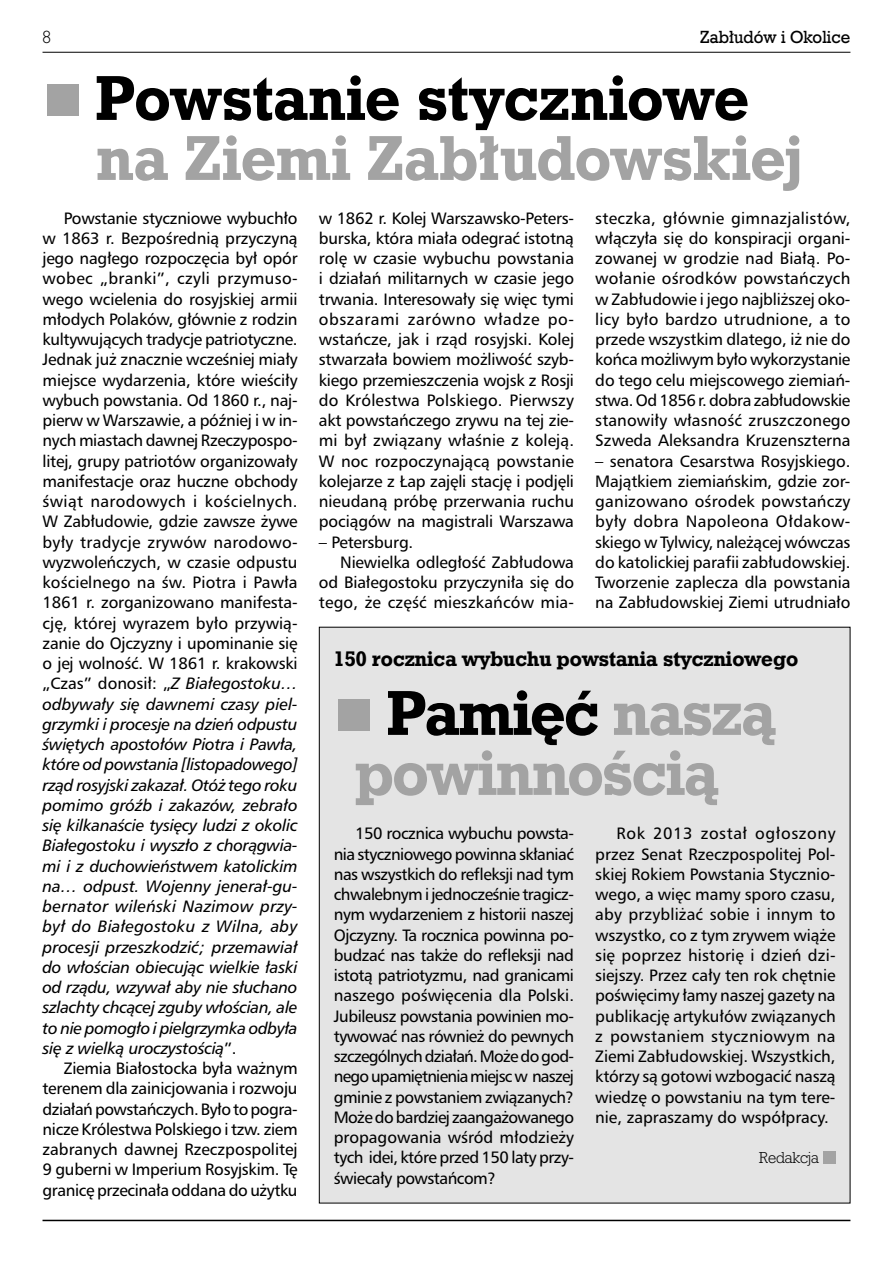
<style>
.page{position:relative;width:893px;height:1263px;background:#fff}
.page>*{position:absolute;margin:0;border:0;box-sizing:border-box;transform-origin:0 0}
.t1{font:54px/60px "Geo Slb 712 Bd PL";letter-spacing:-.01em;color:#a3a3a3}
.t2{font:54px "Geo Slb 712 Bd PL";color:#000}
.t3{font:18px "Geo Slb 712 Bd PL";color:#000}
.t4{font:16.5px/20.2px "Humnst 777 PL Roman A";letter-spacing:-.01em;color:#000;text-align:justify}
.t5{font:16.5px/20.2px "Humnst 777 PL Italic A";letter-spacing:-.02em;color:#000;text-align:justify}
.t6{font:16.5px "Humnst 777 PL Roman A";letter-spacing:.01em;color:#000}
.t7{font:15px "Geo Slb 712 Md PL";color:#000}
.t8{font:15px "Geo Slb 712 Lt PL";color:#000}
.t9{font:13.5px "Geo Slb 712 Lt PL";letter-spacing:-.015em;color:#000}
.s1{font-family:"Humnst 777 PL Italic A"}
.s2{font-family:"Humnst 777 PL Roman A"}
.s3{color:#000}
</style>
<div class="page">
<hr style="left:43px;top:1220px;width:807px;height:1px;background:#000">
<hr style="left:43px;top:52px;width:807px;height:1px;background:#000">
<div style="left:319px;top:627px;width:531px;height:576px;background:#e4e4e4"></div>
<div style="left:823px;top:1151px;width:13px;height:12px;background:#a3a3a3"></div>
<p class="t8" style="left:43px;top:31px;width:10px">8</p>
<p class="t7" style="left:700px;top:31px;width:152px">Zabłudów i Okolice</p>
<h1 class="t2" style="left:96px;top:75px;width:655px">Powstanie styczniowe</h1>
<h1 class="t1" style="left:97px;top:134px;width:708px">na Ziemi Zabłudowskiej</h1>
<p class="t4" style="left:43px;top:209px;width:257px;text-indent:21px">Powstanie styczniowe wybuchło w 1863 r. Bezpośrednią przyczyną jego nagłego rozpoczęcia był opór wobec „branki”, czyli przymuso&shy;wego wcielenia do rosyjskiej armii młodych Polaków, głównie z rodzin kultywujących tradycje patriotyczne.<br>Jednak już znacznie wcześniej miały miejsce wydarzenia, które wieściły wybuch powstania. Od 1860 r., naj&shy;pierw w Warszawie, a później i w in&shy;nych miastach dawnej Rzeczypospo&shy;litej, grupy patriotów organizowały manifestacje oraz huczne obchody świąt narodowych i kościelnych.<br>W Zabłudowie, gdzie zawsze żywe były tradycje zrywów narodowo&shy;wyzwoleńczych, w czasie odpustu kościelnego na św. Piotra i Pawła 1861 r. zorganizowano manifesta&shy;cję, której wyrazem było przywią&shy;zanie do Ojczyzny i upominanie się o jej wolność. W 1861 r. krakowski „Czas” donosił: „<span class="s1">Z Białegostoku…</span></p>
<p class="t5" style="left:43px;top:695px;width:257px">odbywały się dawnemi czasy piel&shy;grzymki i procesje na dzień odpustu świętych apostołów Piotra i Pawła, które od powstania [listopadowego] rząd rosyjski zakazał. Otóż tego roku pomimo gróźb i zakazów, zebrało się kilkanaście tysięcy ludzi z okolic Białegostoku i wyszło z chorągwia&shy;mi i z duchowieństwem katolickim na… odpust. Wojenny jenerał-gu&shy;bernator wileński Nazimow przy&shy;był do Białegostoku z Wilna, aby procesji przeszkodzić; przemawiał do włościan obiecując wielkie łaski od rządu, wzywał aby nie słuchano szlachty chcącej zguby włościan, ale to nie pomogło i pielgrzymka odbyła się z wielką uroczystością<span class="s2">”.</span></p>
<p class="t4" style="left:43px;top:1060px;width:257px;text-indent:21px">Ziemia Białostocka była ważnym terenem dla zainicjowania i rozwoju działań powstańczych. Było to pogra&shy;nicze Królestwa Polskiego i tzw. ziem zabranych dawnej Rzeczpospolitej 9 guberni w Imperium Rosyjskim. Tę granicę przecinała oddana do użytku</p>
<p class="t4" style="left:319px;top:209px;width:257px">w 1862 r. Kolej Warszawsko-Peters&shy;burska, która miała odegrać istotną rolę w czasie wybuchu powstania i działań militarnych w czasie jego trwania. Interesowały się więc tymi obszarami zarówno władze po&shy;wstańcze, jak i rząd rosyjski. Kolej stwarzała bowiem możliwość szyb&shy;kiego przemieszczenia wojsk z Rosji do Królestwa Polskiego. Pierwszy akt powstańczego zrywu na tej zie&shy;mi był związany właśnie z koleją.<br>W noc rozpoczynającą powstanie kolejarze z Łap zajęli stację i podjęli nieudaną próbę przerwania ruchu pociągów na magistrali Warszawa</p>
<p class="t4" style="left:319px;top:533px;width:96px">– Petersburg.</p>
<p class="t4" style="left:340px;top:553px;width:235px">Niewielka odległość Zabłudowa</p>
<p class="t4" style="left:319px;top:574px;width:257px">od Białegostoku przyczyniła się do</p>
<p class="t6" style="left:319px;top:596px;width:257px">tego, że część mieszkańców mia-</p>
<p class="t4" style="left:595px;top:209px;width:257px">steczka, głównie gimnazjalistów, włączyła się do konspiracji organi&shy;zowanej w grodzie nad Białą. Po&shy;wołanie ośrodków powstańczych w Zabłudowie i jego najbliższej oko&shy;licy było bardzo utrudnione, a to przede wszystkim dlatego, iż nie do końca możliwym było wykorzystanie do tego celu miejscowego ziemiań&shy;stwa. Od 1856 r. dobra zabłudowskie stanowiły własność zruszczonego Szweda Aleksandra Kruzenszterna</p>
<p class="t4" style="left:595px;top:452px;width:257px">– senatora Cesarstwa Rosyjskiego.<br>Majątkiem ziemiańskim, gdzie zor&shy;ganizowano ośrodek powstańczy były dobra Napoleona Ołdakow&shy;skiego w Tylwicy, należącej wówczas do katolickiej parafii zabłudowskiej.<br>Tworzenie zaplecza dla powstania na Zabłudowskiej Ziemi utrudniało</p>
<p class="t3" style="left:334px;top:651px;width:466px">150 rocznica wybuchu powstania styczniowego</p>
<h1 class="t1" style="left:355px;top:689px;width:422px;text-indent:32px"><span class="s3">Pamięć</span> naszą powinnością</h1>
<p class="t4" style="left:334px;top:825px;width:242px;text-indent:21px">150 rocznica wybuchu powsta&shy;nia styczniowego powinna skłaniać nas wszystkich do refleksji nad tym chwalebnym i jednocześnie tragicz&shy;nym wydarzeniem z historii naszej Ojczyzny. Ta rocznica powinna po&shy;budzać nas także do refleksji nad istotą patriotyzmu, nad granicami naszego poświęcenia dla Polski.<br>Jubileusz powstania powinien mo&shy;tywować nas również do pewnych szczególnych działań. Może do god&shy;nego upamiętnienia miejsc w naszej gminie z powstaniem związanych?<br>Może do bardziej zaangażowanego propagowania wśród młodzieży tych idei, które przed 150 laty przy&shy;świecały powstańcom?</p>
<p class="t4" style="left:595px;top:825px;width:242px;text-indent:21px">Rok 2013 został ogłoszony przez Senat Rzeczpospolitej Pol&shy;skiej Rokiem Powstania Stycznio&shy;wego, a więc mamy sporo czasu, aby przybliżać sobie i innym to wszystko, co z tym zrywem wiąże się poprzez historię i dzień dzi&shy;siejszy. Przez cały ten rok chętnie poświęcimy łamy naszej gazety na publikację artykułów związanych z powstaniem styczniowym na Ziemi Zabłudowskiej. Wszystkich, którzy są gotowi wzbogacić naszą wiedzę o powstaniu na tym tere&shy;nie, zapraszamy do współpracy.</p>
<p class="t9" style="left:759px;top:1152px;width:62px">Redakcja</p>
</div>
